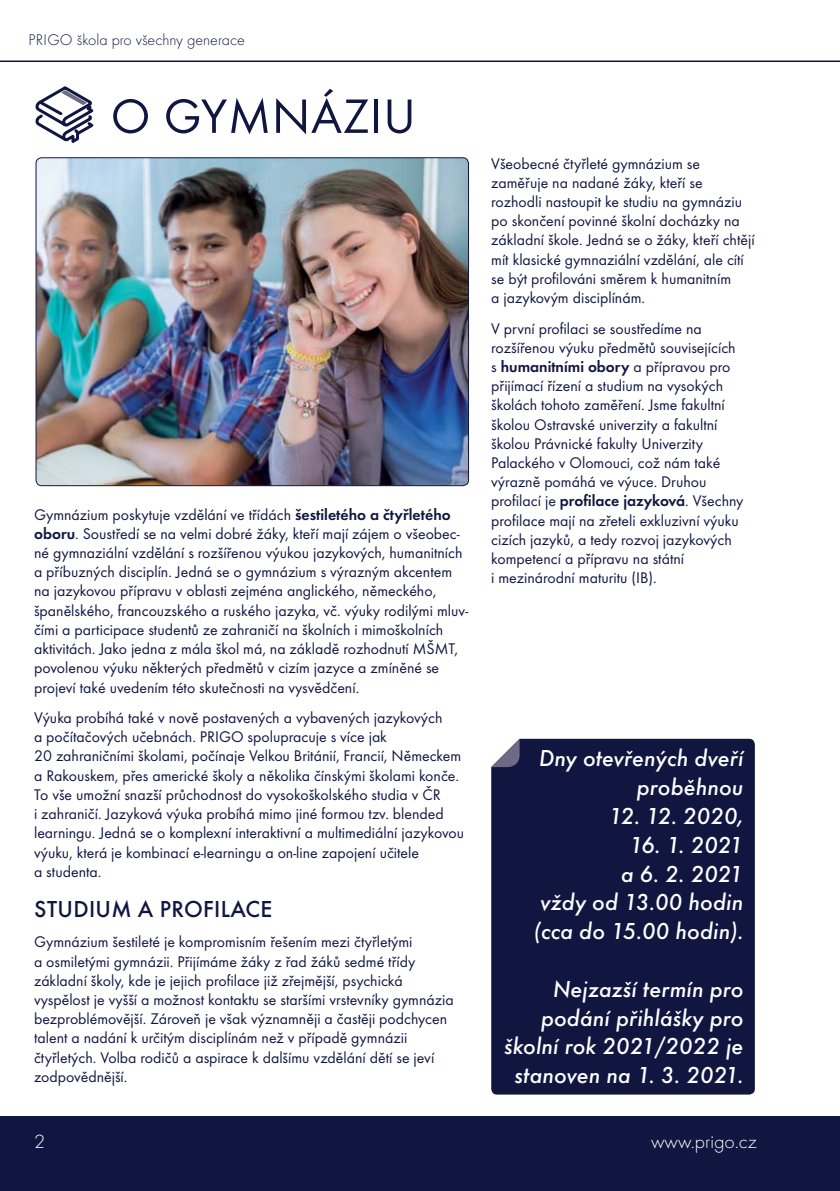
<style>
.page{position:relative;width:840px;height:1191px;background:#fff}
.page>*{position:absolute;margin:0;border:0;box-sizing:border-box;transform-origin:0 0}
.t1{font:50px "Futura TOT";letter-spacing:.015em;color:#111641}
.t2{font:24px/28.8px "Futura TOT Medi Obli";color:#fff;text-align:right}
.t3{font:500 24px "Futura TOT";letter-spacing:.015em;color:#111641}
.t4{font:20px "Futura TOT Ligh";color:#fff}
.t5{font:16px/19.2px "Futura TOT";color:#111641}
.t6{font:16px "Futura TOT Ligh";color:#111641}
.s1{font-weight:600}
</style>
<div class="page">
<div style="left:0;top:1116px;width:839px;height:75px;background:#111641"></div>
<img style="left:36px;top:158px;width:432px;height:328px;border-radius:6px">
<div style="left:35px;top:157px;width:433px;height:329px;border:1px solid #111641;border-radius:6px"></div>
<hr style="left:0;top:60px;width:839px;height:2px;background:#111641">
<div style="left:491px;top:739px;width:263px;height:355px;background:#111641"></div>
<svg style="left:491px;top:738px;width:31px;height:32px"></svg>
<svg style="left:35px;top:86px;width:59px;height:57px"></svg>
<p class="t6" style="left:28px;top:32px;width:218px">PRIGO škola pro všechny generace</p>
<h1 class="t1" style="left:111px;top:93px;width:306px">O GYMNÁZIU</h1>
<p class="t5" style="left:34px;top:505px;width:435px">Gymnázium poskytuje vzdělání ve třídách <span class="s1">šestiletého a čtyřletého oboru</span>. Soustředí se na velmi dobré žáky, kteří mají zájem o všeobec&shy;né gymnaziální vzdělání s rozšířenou výukou jazykových, humanitních a příbuzných disciplín. Jedná se o gymnázium s výrazným akcentem na jazykovou přípravu v oblasti zejména anglického, německého, španělského, francouzského a ruského jazyka, vč. výuky rodilými mluv&shy;čími a participace studentů ze zahraničí na školních i mimoškolních aktivitách. Jako jedna z mála škol má, na základě rozhodnutí MŠMT, povolenou výuku některých předmětů v cizím jazyce a zmíněné se projeví také uvedením této skutečnosti na vysvědčení.</p>
<p class="t5" style="left:34px;top:709px;width:431px">Výuka probíhá také v nově postavených a vybavených jazykových<br>a počítačových učebnách. PRIGO spolupracuje s více jak<br>20 zahraničními školami, počínaje Velkou Británií, Francií, Německem a Rakouskem, přes americké školy a několika čínskými školami konče.<br>To vše umožní snazší průchodnost do vysokoškolského studia v ČR<br>i zahraničí. Jazyková výuka probíhá mimo jiné formou tzv. blended learningu. Jedná se o komplexní interaktivní a multimediální jazykovou výuku, která je kombinací e-learningu a on-line zapojení učitele<br>a studenta.</p>
<h2 class="t3" style="left:34px;top:898px;width:239px">STUDIUM A PROFILACE</h2>
<p class="t5" style="left:34px;top:933px;width:421px">Gymnázium šestileté je kompromisním řešením mezi čtyřletými<br>a osmiletými gymnázii. Přijímáme žáky z řad žáků sedmé třídy základní školy, kde je jejich profilace již zřejmější, psychická vyspělost je vyšší a možnost kontaktu se staršími vrstevníky gymnázia bezproblémovější. Zároveň je však významněji a častěji podchycen talent a nadání k určitým disciplínám než v případě gymnázii čtyřletých. Volba rodičů a aspirace k dalšímu vzdělání dětí se jeví zodpovědnější.</p>
<p class="t5" style="left:491px;top:154px;width:265px">Všeobecné čtyřleté gymnázium se zaměřuje na nadané žáky, kteří se rozhodli nastoupit ke studiu na gymnáziu po skončení povinné školní docházky na základní škole. Jedná se o žáky, kteří chtějí mít klasické gymnaziální vzdělání, ale cítí se být profilováni směrem k humanitním<br>a jazykovým disciplínám.</p>
<p class="t5" style="left:491px;top:319px;width:254px">V první profilaci se soustředíme na rozšířenou výuku předmětů souvisejících s <span class="s1">humanitními obory</span> a přípravou pro přijímací řízení a studium na vysokých školách tohoto zaměření. Jsme fakultní školou Ostravské univerzity a fakultní školou Právnické fakulty Univerzity Palackého v Olomouci, což nám také výrazně pomáhá ve výuce. Druhou profilací je <span class="s1">profilace jazyková</span>. Všechny profilace mají na zřeteli exkluzivní výuku cizích jazyků, a tedy rozvoj jazykových kompetencí a přípravu na státní<br>i mezinárodní maturitu (IB).</p>
<h2 class="t2" style="left:539px;top:745px;width:206px">Dny otevřených dveří proběhnou</h2>
<h2 class="t2" style="left:609px;top:802px;width:136px">12. 12. 2020,</h2>
<h2 class="t2" style="left:533px;top:831px;width:211px">16. 1. 2021<br>a 6. 2. 2021<br>vždy od 13.00 hodin (cca do 15.00 hodin).</h2>
<h2 class="t2" style="left:504px;top:975px;width:241px">Nejzazší termín pro podání přihlášky pro školní rok 2021/2022 je stanoven na 1. 3. 2021.</h2>
<p class="t4" style="left:34px;top:1131px;width:12px">2</p>
<p class="t4" style="left:650px;top:1131px;width:107px">www.prigo.cz</p>
</div>
